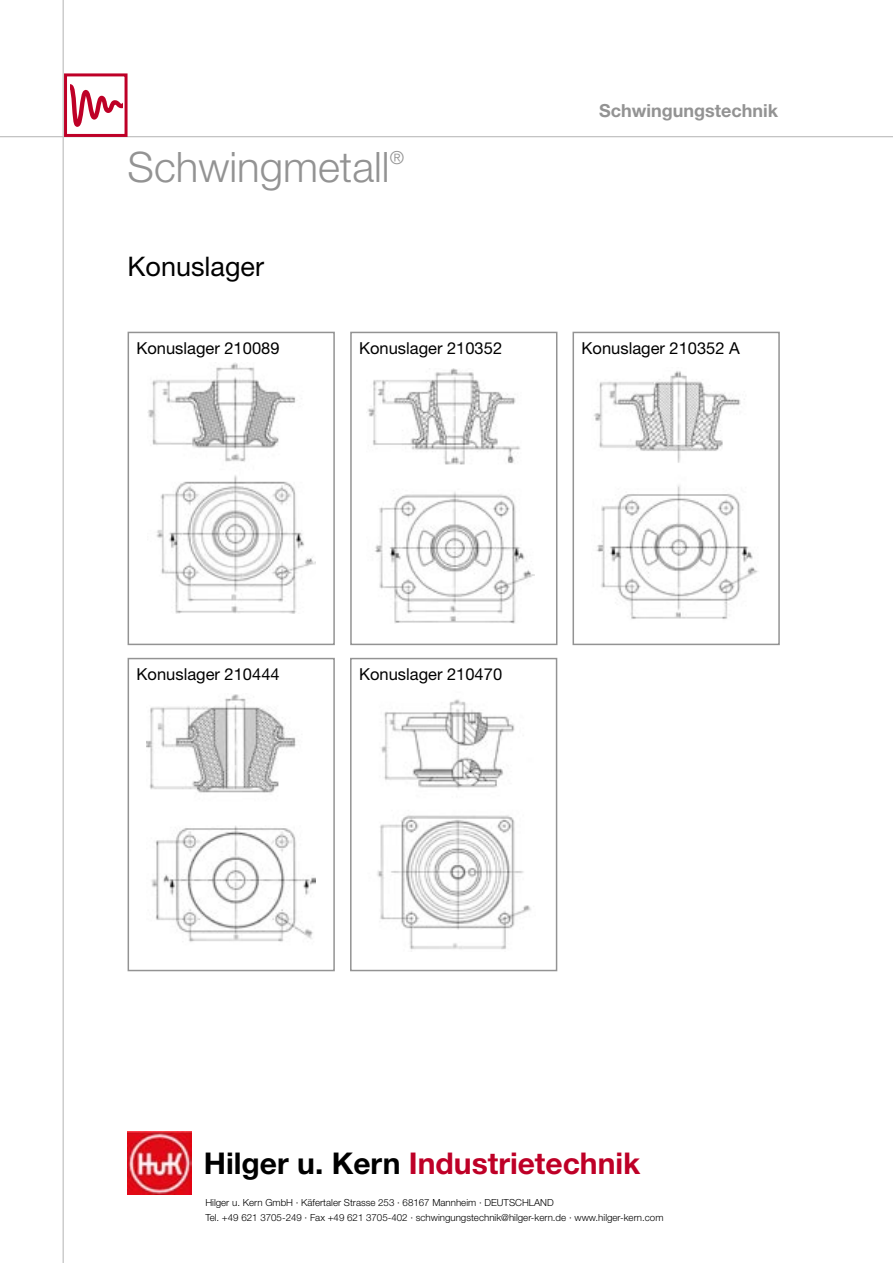
<style>
.page{position:relative;width:893px;height:1263px;background:#fff}
.page>*{position:absolute;margin:0;border:0;box-sizing:border-box;transform-origin:0 0}
.t1{font:300 42px "Helvetica Neue";color:#939393}
.t2{font:700 30px "Helvetica Neue";color:#be0027}
.t3{font:27px "Helvetica Neue";color:#000}
.t4{font:700 18px "Helvetica Neue";color:#939393}
.t5{font:300 18px "Helvetica Neue";color:#939393}
.t6{font:16.5px "Helvetica Neue";color:#000}
.t7{font:300 9.75px "Helvetica Neue";color:#000}
.s1{color:#000}
</style>
<div class="page">
<hr style="left:0;top:136px;width:893px;height:1px;background:#c0c0c0">
<div style="left:64px;top:73px;width:64px;height:64px;border:3px solid #be0027"></div>
<svg style="left:70px;top:84px;width:52px;height:43px"></svg>
<img style="left:127px;top:1131px;width:64px;height:64px">
<hr style="left:63px;top:0;width:1px;height:1263px;background:#c0c0c0">
<div style="left:128px;top:332px;width:207px;height:313px;border:2px solid #939393"></div>
<img style="left:148px;top:362px;width:167px;height:251px">
<div style="left:350px;top:332px;width:207px;height:313px;border:2px solid #939393"></div>
<img style="left:367px;top:369px;width:168px;height:254px">
<div style="left:572px;top:332px;width:208px;height:313px;border:2px solid #939393"></div>
<img style="left:593px;top:371px;width:165px;height:248px">
<div style="left:128px;top:658px;width:207px;height:313px;border:2px solid #939393"></div>
<img style="left:147px;top:694px;width:169px;height:248px">
<div style="left:350px;top:658px;width:207px;height:313px;border:2px solid #939393"></div>
<img style="left:377px;top:699px;width:154px;height:253px">
<p class="t1" style="left:128px;top:141px;width:264px">Schwingmetall</p>
<p class="t5" style="left:390px;top:147px;width:16px">®</p>
<p class="t3" style="left:128px;top:251px;width:138px">Konuslager</p>
<p class="t4" style="left:599px;top:99px;width:180px">Schwingungstechnik</p>
<p class="t6" style="left:136px;top:338px;width:145px">Konuslager 210089</p>
<p class="t6" style="left:359px;top:338px;width:145px">Konuslager 210352</p>
<p class="t6" style="left:582px;top:338px;width:160px">Konuslager 210352 A</p>
<p class="t6" style="left:137px;top:664px;width:145px">Konuslager 210444</p>
<p class="t6" style="left:359px;top:664px;width:145px">Konuslager 210470</p>
<p class="t2" style="left:204px;top:1144px;width:438px"><span class="s1">Hilger u. Kern</span> Industrietechnik</p>
<p class="t7" style="left:205px;top:1197px;width:350px">Hilger u. Kern GmbH · Käfertaler Strasse 253 · 68167 Mannheim · DEUTSCHLAND</p>
<p class="t7" style="left:205px;top:1212px;width:460px">Tel. +49 621 3705-249 · Fax +49 621 3705-402 · schwingungstechnik@hilger-kern.de · www.hilger-kern.com</p>
</div>
